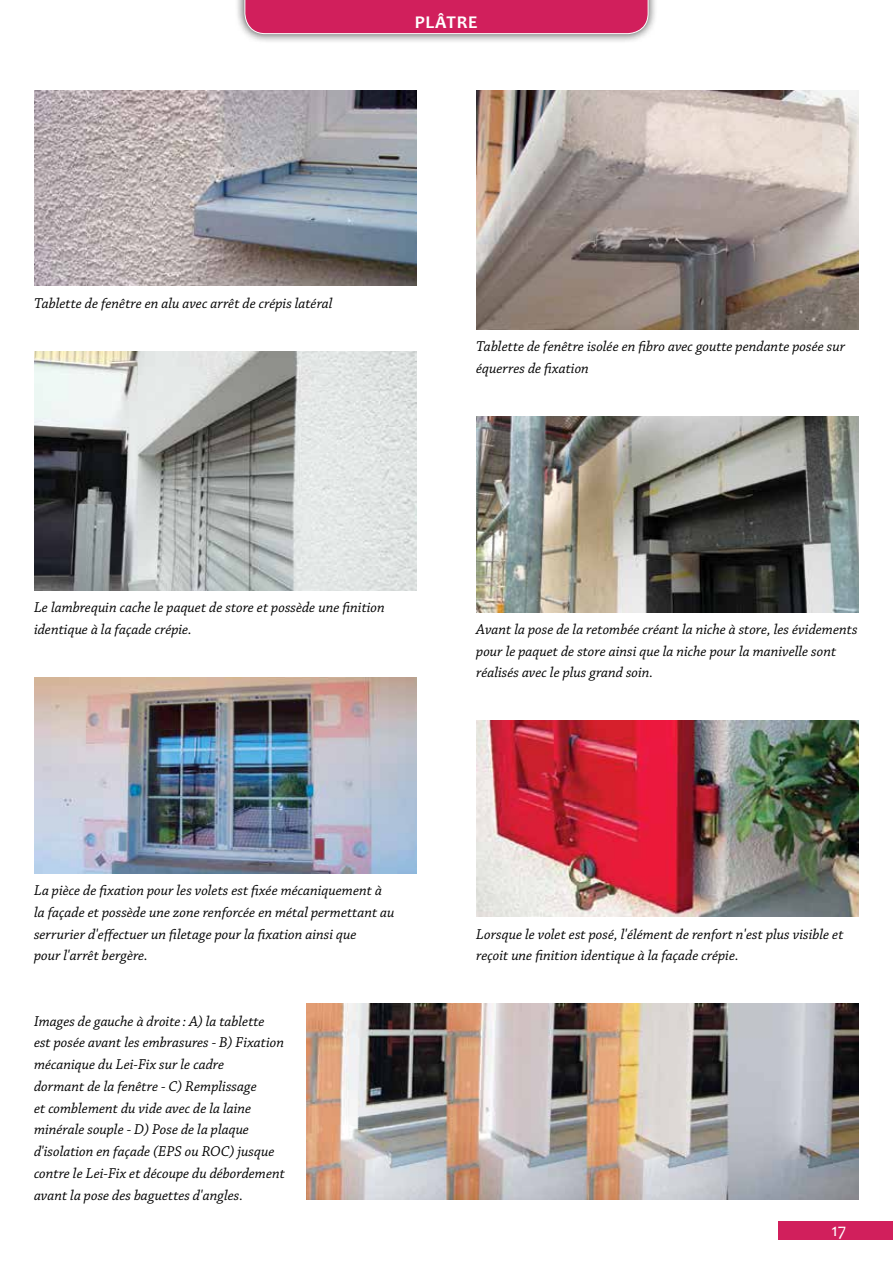
<style>
.page{position:relative;width:893px;height:1263px;background:#fff}
.page>*{position:absolute;margin:0;border:0;box-sizing:border-box;transform-origin:0 0}
.t1{font:700 18px "Candara";letter-spacing:.04em;color:#fff}
.t2{font:18px "Candara";color:#fff}
.t3{font:italic 15px/21.8px "Chaparral Pro";color:#000}
</style>
<div class="page">
<div style="left:778px;top:1221px;width:115px;height:19px;background:#d11f5c"></div>
<div style="left:235px;top:0;width:423px;height:44px;background:#000;opacity:.75"></div>
<div style="left:244px;top:0;width:405px;height:34px;background:#d11f5c"></div>
<img style="left:34px;top:90px;width:383px;height:196px">
<img style="left:476px;top:90px;width:383px;height:239px">
<img style="left:34px;top:351px;width:383px;height:239px">
<img style="left:476px;top:416px;width:383px;height:196px">
<img style="left:34px;top:677px;width:383px;height:196px">
<img style="left:476px;top:721px;width:383px;height:196px">
<img style="left:306px;top:1004px;width:553px;height:195px">
<p class="t1" style="left:415px;top:11px;width:64px">PLÂTRE</p>
<p class="t3" style="left:34px;top:293px;width:300px">Tablette de fenêtre en alu avec arrêt de crépis latéral</p>
<p class="t3" style="left:476px;top:336px;width:370px">Tablette de fenêtre isolée en fibro avec goutte pendante posée sur équerres de fixation</p>
<p class="t3" style="left:34px;top:597px;width:352px">Le lambrequin cache le paquet de store et possède une finition identique à la façade crépie.</p>
<p class="t3" style="left:34px;top:880px;width:362px">La pièce de fixation pour les volets est fixée mécaniquement à la façade et possède une zone renforcée en métal permettant au serrurier d'effectuer un filetage pour la fixation ainsi que<br>pour l'arrêt bergère.</p>
<p class="t3" style="left:34px;top:1010px;width:252px">Images de gauche à droite : A) la tablette est posée avant les embrasures - B) Fixation mécanique du Lei-Fix sur le cadre<br>dormant de la fenêtre - C) Remplissage<br>et comblement du vide avec de la laine minérale souple - D) Pose de la plaque d'isolation en façade (EPS ou ROC) jusque contre le Lei-Fix et découpe du débordement avant la pose des baguettes d'angles.</p>
<p class="t3" style="left:476px;top:619px;width:383px">Avant la pose de la retombée créant la niche à store, les évidements pour le paquet de store ainsi que la niche pour la manivelle sont réalisés avec le plus grand soin.</p>
<p class="t3" style="left:476px;top:923px;width:369px">Lorsque le volet est posé, l'élément de renfort n'est plus visible et reçoit une finition identique à la façade crépie.</p>
<p class="t2" style="left:831px;top:1218px;width:16px">17</p>
</div>
